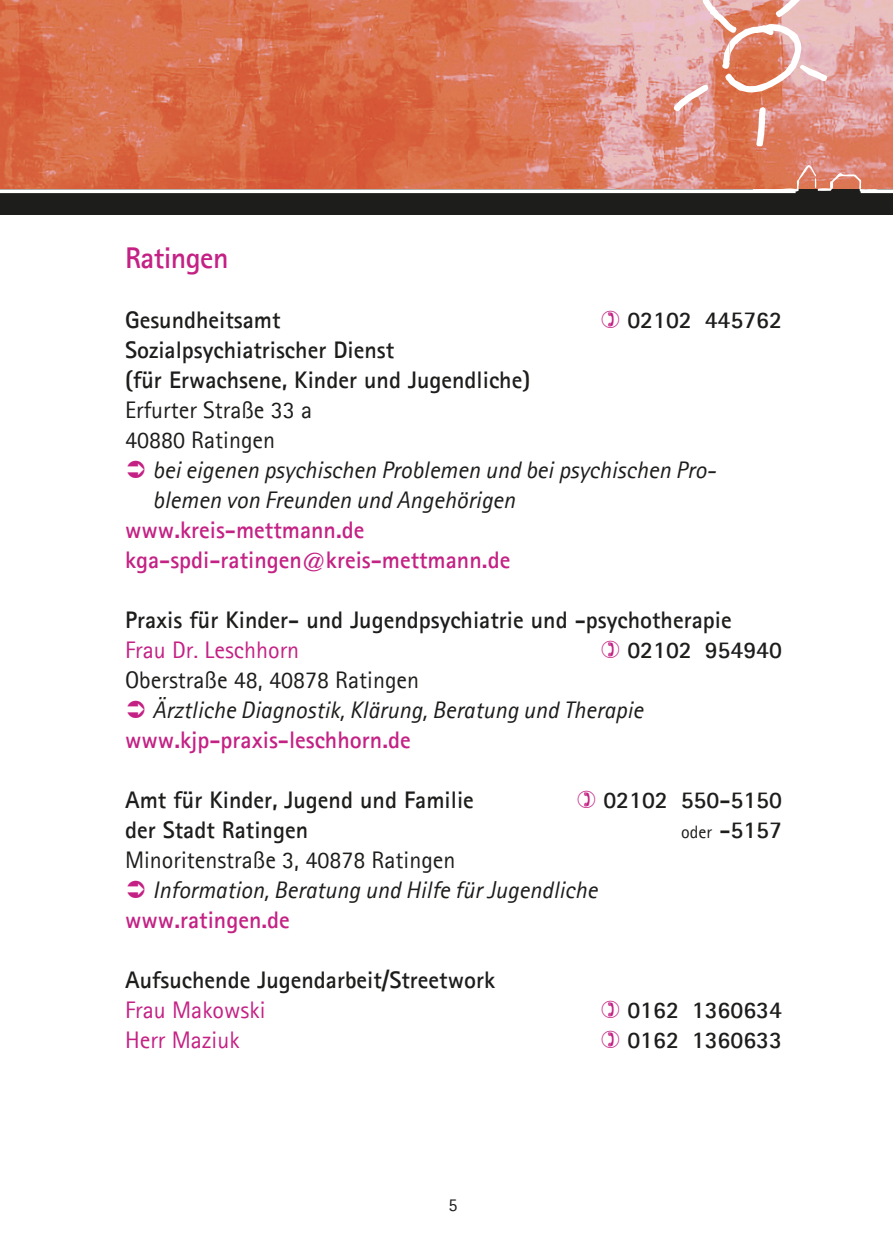
<style>
.page{position:relative;width:893px;height:1259px;background:#fff}
.page>*{position:absolute;margin:0;border:0;box-sizing:border-box;transform-origin:0 0}
.t1{font:700 30px "Agfa Rotis Sans Serif";letter-spacing:-.02em;color:#c42184}
.t2{font:700 24px/30px "Agfa Rotis Sans Serif";color:#1d1d1b}
.t3{font:italic 24px "Agfa Rotis Sans Serif";color:#1d1d1b}
.t4{font:700 24px "Agfa Rotis Sans Serif";color:#c42184}
.t5{font:24px "Agfa Rotis Sans Serif";color:#1d1d1b}
.t6{font:24px "Agfa Rotis Sans Serif";color:#c42184}
.t7{font:18px "Agfa Rotis Sans Serif";color:#1d1d1b}
.s1{font-weight:400;color:#c42184}
.s2{font-weight:400;font-size:18px}
</style>
<div class="page">
<img style="left:0;top:0;width:893px;height:189px">
<div style="left:0;top:189px;width:893px;height:26px;background:#1d1d1b"></div>
<svg style="left:674px;top:0;width:153px;height:146px;background:#e39f92"></svg>
<svg style="left:753px;top:165px;width:126px;height:27px;background:#d58067"></svg>
<svg style="left:0;top:189px;width:796px;height:4px;background:#ececeb"></svg>
<svg style="left:861px;top:189px;width:32px;height:4px"></svg>
<h2 class="t1" style="left:125px;top:239px;width:105px">Ratingen</h2>
<p class="t2" style="left:125px;top:304px;width:157px">Gesundheitsamt</p>
<p class="t2" style="left:627px;top:304px;width:156px">02102 445762</p>
<p class="t2" style="left:125px;top:334px;width:271px">Sozialpsychiatrischer Dienst</p>
<p class="t2" style="left:125px;top:364px;width:407px">(für Erwachsene, Kinder und Jugendliche)</p>
<p class="t5" style="left:125px;top:395px;width:189px">Erfurter Straße 33 a</p>
<p class="t5" style="left:125px;top:425px;width:152px">40880 Ratingen</p>
<p class="t3" style="left:153px;top:455px;width:565px">bei eigenen psychischen Problemen und bei psychischen Pro-</p>
<p class="t3" style="left:153px;top:485px;width:364px">blemen von Freunden und Angehörigen</p>
<p class="t4" style="left:125px;top:514px;width:241px">www.kreis-mettmann.de</p>
<p class="t4" style="left:125px;top:544px;width:387px">kga-spdi-ratingen@kreis-mettmann.de</p>
<p class="t2" style="left:125px;top:604px;width:608px">Praxis für Kinder- und Jugendpsychiatrie und -psychotherapie<br><span class="s1">Frau Dr. Leschhorn</span></p>
<p class="t2" style="left:627px;top:634px;width:156px">02102 954940</p>
<p class="t5" style="left:125px;top:665px;width:296px">Oberstraße 48, 40878 Ratingen</p>
<p class="t3" style="left:153px;top:695px;width:492px">Ärztliche Diagnostik, Klärung, Beratung und Therapie</p>
<p class="t4" style="left:125px;top:724px;width:287px">www.kjp-praxis-leschhorn.de</p>
<p class="t2" style="left:125px;top:784px;width:350px">Amt für Kinder, Jugend und Familie</p>
<p class="t2" style="left:603px;top:784px;width:180px">02102 550-5150</p>
<p class="t2" style="left:125px;top:814px;width:185px">der Stadt Ratingen</p>
<p class="t2" style="left:681px;top:814px;width:102px"><span class="s2">oder</span> -5157</p>
<p class="t5" style="left:125px;top:845px;width:332px">Minoritenstraße 3, 40878 Ratingen</p>
<p class="t3" style="left:153px;top:875px;width:446px">Information, Beratung und Hilfe für Jugendliche</p>
<p class="t4" style="left:125px;top:904px;width:166px">www.ratingen.de</p>
<p class="t2" style="left:125px;top:964px;width:372px">Aufsuchende Jugendarbeit/Streetwork<br><span class="s1">Frau Makowski</span></p>
<p class="t2" style="left:627px;top:994px;width:156px">0162 1360634</p>
<p class="t6" style="left:125px;top:1025px;width:116px">Herr Maziuk</p>
<p class="t2" style="left:627px;top:1024px;width:156px">0162 1360633</p>
<p class="t7" style="left:448px;top:1194px;width:10px">5</p>
</div>
